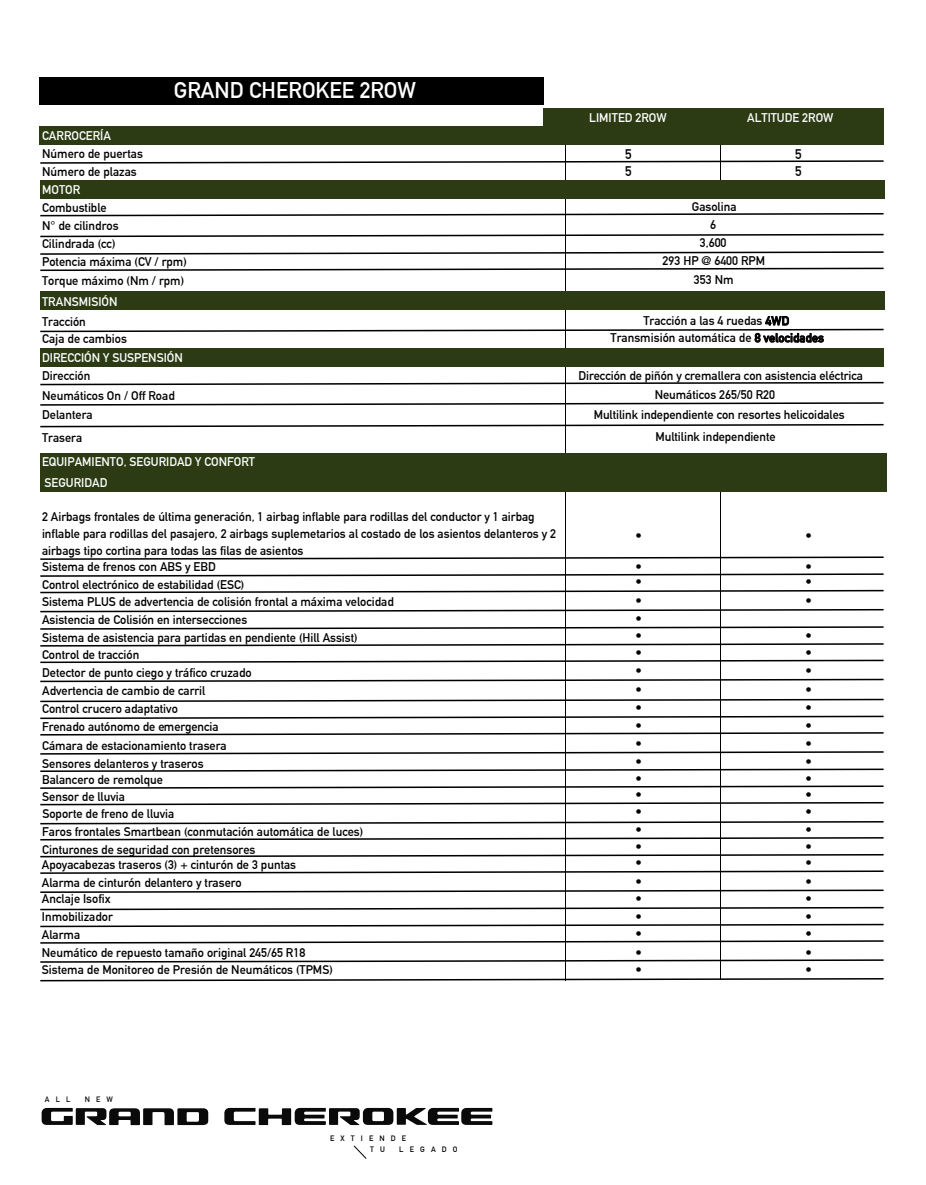
<style>
.page{position:relative;width:926px;height:1185px;background:#fff}
.page>*{position:absolute;margin:0;border:0;box-sizing:border-box;transform-origin:0 0}
.t1{font:700 22.2px "DIN Alternate";color:#fff}
.t2{font:700 13.65px "DIN Alternate";color:#000}
.t3{font:700 12.75px/17.4px "DIN Alternate";color:#000}
.t4{font:700 12.3px/17.7px "DIN Alternate";color:#000}
.t5{font:700 12.3px "DIN Alternate";color:#fff}
.t6{font:700 7.65px/10.8px "DIN Alternate";letter-spacing:.8em;color:#000}
.t7{font:700 7.65px "DIN Alternate";letter-spacing:.8em;color:#0a0a0a}
</style>
<div class="page">
<svg style="left:353px;top:1145px;width:14px;height:14px"></svg>
<svg style="left:224px;top:1108px;width:268px;height:17px"></svg>
<svg style="left:42px;top:1108px;width:166px;height:17px"></svg>
<hr style="left:564px;top:110px;width:1px;height:870px;background:#000">
<hr style="left:720px;top:492px;width:1px;height:488px;background:#000">
<hr style="left:720px;top:130px;width:1px;height:54px;background:#000">
<div style="left:40px;top:349px;width:843px;height:18px;background:#2c3b14"></div>
<div style="left:40px;top:453px;width:846px;height:20px;background:#2c3b14"></div>
<div style="left:40px;top:472px;width:846px;height:20px;background:#2c3b14"></div>
<div style="left:40px;top:77px;width:504px;height:28px;background:#000"></div>
<div style="left:40px;top:127px;width:504px;height:18px;background:#2c3b14"></div>
<div style="left:40px;top:181px;width:844px;height:18px;background:#2c3b14"></div>
<div style="left:40px;top:292px;width:844px;height:18px;background:#2c3b14"></div>
<div style="left:543px;top:109px;width:340px;height:18px;background:#2c3b14"></div>
<div style="left:543px;top:127px;width:340px;height:18px;background:#2c3b14"></div>
<svg style="left:40px;top:160px;width:844px;height:5px"></svg>
<svg style="left:40px;top:212px;width:844px;height:5px"></svg>
<svg style="left:40px;top:233px;width:844px;height:5px"></svg>
<svg style="left:40px;top:251px;width:844px;height:5px"></svg>
<svg style="left:40px;top:267px;width:844px;height:5px"></svg>
<svg style="left:40px;top:316px;width:844px;height:27px"></svg>
<svg style="left:40px;top:381px;width:844px;height:5px"></svg>
<svg style="left:40px;top:401px;width:844px;height:5px"></svg>
<svg style="left:40px;top:423px;width:844px;height:5px"></svg>
<svg style="left:40px;top:556px;width:844px;height:5px"></svg>
<svg style="left:40px;top:573px;width:844px;height:5px"></svg>
<svg style="left:40px;top:589px;width:844px;height:5px"></svg>
<svg style="left:40px;top:608px;width:844px;height:5px"></svg>
<svg style="left:40px;top:626px;width:844px;height:4px"></svg>
<svg style="left:40px;top:642px;width:844px;height:5px"></svg>
<svg style="left:40px;top:659px;width:844px;height:5px"></svg>
<svg style="left:40px;top:678px;width:844px;height:5px"></svg>
<svg style="left:40px;top:698px;width:844px;height:5px"></svg>
<svg style="left:40px;top:715px;width:844px;height:5px"></svg>
<svg style="left:40px;top:731px;width:844px;height:5px"></svg>
<svg style="left:40px;top:750px;width:844px;height:5px"></svg>
<svg style="left:40px;top:768px;width:844px;height:5px"></svg>
<svg style="left:40px;top:785px;width:844px;height:5px"></svg>
<svg style="left:40px;top:801px;width:844px;height:5px"></svg>
<svg style="left:40px;top:820px;width:844px;height:5px"></svg>
<svg style="left:40px;top:836px;width:844px;height:5px"></svg>
<svg style="left:40px;top:853px;width:844px;height:5px"></svg>
<svg style="left:40px;top:870px;width:844px;height:5px"></svg>
<svg style="left:40px;top:889px;width:844px;height:5px"></svg>
<svg style="left:40px;top:906px;width:844px;height:5px"></svg>
<svg style="left:40px;top:923px;width:844px;height:5px"></svg>
<svg style="left:40px;top:940px;width:844px;height:4px"></svg>
<svg style="left:40px;top:959px;width:844px;height:5px"></svg>
<svg style="left:40px;top:977px;width:844px;height:5px"></svg>
<h1 class="t1" style="left:174px;top:74px;width:244px">GRAND CHEROKEE 2ROW</h1>
<p class="t5" style="left:42px;top:126px;width:70px">CARROCERÍA</p>
<p class="t4" style="left:42px;top:144px;width:102px">Número de puertas<br>Número de plazas</p>
<p class="t5" style="left:42px;top:180px;width:40px">MOTOR</p>
<p class="t4" style="left:42px;top:198px;width:146px;line-height:18.1px">Combustible<br>N° de cilindros<br>Cilindrada (cc)<br>Potencia máxima (CV / rpm)<br>Torque máximo (Nm / rpm)</p>
<p class="t4" style="left:42px;top:312px;width:86px;line-height:17px">Tracción<br>Caja de cambios</p>
<p class="t5" style="left:42px;top:348px;width:142px">DIRECCIÓN Y SUSPENSIÓN</p>
<p class="t4" style="left:42px;top:366px;width:134px;line-height:19.4px">Dirección<br>Neumáticos On / Off Road<br>Delantera</p>
<p class="t4" style="left:42px;top:428px;width:42px">Trasera</p>
<p class="t5" style="left:42px;top:452px;width:214px">EQUIPAMIENTO, SEGURIDAD Y CONFORT</p>
<p class="t5" style="left:42px;top:292px;width:77px">TRANSMISIÓN</p>
<p class="t5" style="left:44px;top:473px;width:65px">SEGURIDAD</p>
<p class="t4" style="left:42px;top:507px;width:515px;line-height:17.2px">2 Airbags frontales de última generación, 1 airbag inflable para rodillas del conductor y 1 airbag inflable para rodillas del pasajero, 2 airbags suplemetarios al costado de los asientos delanteros y 2 airbags tipo cortina para todas las filas de asientos</p>
<p class="t4" style="left:42px;top:557px;width:353px">Sistema de frenos con ABS y EBD<br>Control electrónico de estabilidad (ESC)<br>Sistema PLUS de advertencia de colisión frontal a máxima velocidad Asistencia de Colisión en intersecciones<br>Sistema de asistencia para partidas en pendiente (Hill Assist)<br>Control de tracción<br>Detector de punto ciego y tráfico cruzado<br>Advertencia de cambio de carril<br>Control crucero adaptativo<br>Frenado autónomo de emergencia<br>Cámara de estacionamiento trasera<br>Sensores delanteros y traseros<br>Balancero de remolque<br>Sensor de lluvia<br>Soporte de freno de lluvia<br>Faros frontales Smartbean (conmutación automática de luces)<br>Cinturones de seguridad con pretensores</p>
<p class="t4" style="left:42px;top:855px;width:256px">Apoyacabezas traseros (3) + cinturón de 3 puntas</p>
<p class="t4" style="left:42px;top:889px;width:292px">Anclaje Isofix<br>Inmobilizador<br>Alarma<br>Neumático de repuesto tamaño original 245/65 R18<br>Sistema de Monitoreo de Presión de Neumáticos (TPMS)</p>
<p class="t4" style="left:42px;top:873px;width:201px">Alarma de cinturón delantero y trasero</p>
<p class="t5" style="left:589px;top:108px;width:79px">LIMITED 2ROW</p>
<p class="t5" style="left:747px;top:108px;width:88px">ALTITUDE 2ROW</p>
<p class="t2" style="left:625px;top:143px;width:8px">5</p>
<p class="t2" style="left:795px;top:143px;width:8px">5</p>
<p class="t2" style="left:625px;top:161px;width:8px">5</p>
<p class="t2" style="left:795px;top:161px;width:8px">5</p>
<p class="t4" style="left:692px;top:197px;width:46px;text-align:center">Gasolina<br>6<br>3,600</p>
<p class="t4" style="left:662px;top:251px;width:104px;line-height:18.8px;text-align:center">293 HP @ 6400 RPM<br>353 Nm</p>
<p class="t4" style="left:643px;top:311px;width:147px">Tracción a las 4 ruedas 4WD</p>
<p class="t4" style="left:610px;top:328px;width:215px">Transmisión automática de 8 velocidades</p>
<p class="t4" style="left:654px;top:365px;width:210px;line-height:19.4px;text-indent:-76px">Dirección de piñón y cremallera con asistencia eléctrica<br>Neumáticos 265/50 R20</p>
<p class="t4" style="left:655px;top:402px;width:191px;line-height:22.5px;text-indent:-62px">Multilink independiente con resortes helicoidales<br>Multilink independiente</p>
<p class="t3" style="left:635px;top:526px;width:8px">•</p>
<p class="t3" style="left:805px;top:526px;width:8px">•</p>
<p class="t3" style="left:635px;top:556px;width:8px">•</p>
<p class="t3" style="left:805px;top:556px;width:8px">•</p>
<p class="t3" style="left:635px;top:572px;width:8px">•</p>
<p class="t3" style="left:805px;top:572px;width:8px">•</p>
<p class="t3" style="left:635px;top:591px;width:8px">•</p>
<p class="t3" style="left:805px;top:591px;width:8px">•</p>
<p class="t3" style="left:635px;top:609px;width:8px">•</p>
<p class="t3" style="left:635px;top:626px;width:8px">•</p>
<p class="t3" style="left:805px;top:626px;width:8px">•</p>
<p class="t3" style="left:635px;top:643px;width:8px">•</p>
<p class="t3" style="left:805px;top:643px;width:8px">•</p>
<p class="t3" style="left:635px;top:661px;width:8px">•</p>
<p class="t3" style="left:805px;top:661px;width:8px">•</p>
<p class="t3" style="left:635px;top:680px;width:8px">•</p>
<p class="t3" style="left:805px;top:680px;width:8px">•</p>
<p class="t3" style="left:635px;top:698px;width:8px">•</p>
<p class="t3" style="left:805px;top:698px;width:8px">•</p>
<p class="t3" style="left:635px;top:716px;width:8px">•</p>
<p class="t3" style="left:805px;top:716px;width:8px">•</p>
<p class="t3" style="left:635px;top:734px;width:8px">•</p>
<p class="t3" style="left:805px;top:734px;width:8px">•</p>
<p class="t3" style="left:635px;top:752px;width:8px">•</p>
<p class="t3" style="left:805px;top:752px;width:8px">•</p>
<p class="t3" style="left:635px;top:769px;width:8px">•</p>
<p class="t3" style="left:805px;top:769px;width:8px">•</p>
<p class="t3" style="left:635px;top:785px;width:8px">•</p>
<p class="t3" style="left:805px;top:785px;width:8px">•</p>
<p class="t3" style="left:635px;top:802px;width:8px">•</p>
<p class="t3" style="left:805px;top:802px;width:8px">•</p>
<p class="t3" style="left:635px;top:820px;width:8px">•</p>
<p class="t3" style="left:805px;top:820px;width:8px">•</p>
<p class="t3" style="left:635px;top:837px;width:8px">•</p>
<p class="t3" style="left:805px;top:837px;width:8px">•</p>
<p class="t3" style="left:635px;top:853px;width:8px">•</p>
<p class="t3" style="left:805px;top:853px;width:8px">•</p>
<p class="t3" style="left:635px;top:872px;width:8px">•</p>
<p class="t3" style="left:805px;top:872px;width:8px">•</p>
<p class="t3" style="left:635px;top:889px;width:8px">•</p>
<p class="t3" style="left:805px;top:889px;width:8px">•</p>
<p class="t3" style="left:635px;top:907px;width:8px">•</p>
<p class="t3" style="left:805px;top:907px;width:8px">•</p>
<p class="t3" style="left:635px;top:924px;width:8px">•</p>
<p class="t3" style="left:805px;top:924px;width:8px">•</p>
<p class="t3" style="left:635px;top:943px;width:8px">• •</p>
<p class="t3" style="left:805px;top:943px;width:8px">•</p>
<p class="t3" style="left:805px;top:960px;width:8px">•</p>
<p class="t7" style="left:45px;top:1093px;width:27px">ALL</p>
<p class="t7" style="left:85px;top:1093px;width:30px">NEW</p>
<p class="t6" style="left:370px;top:1132px;width:37px;text-indent:-40px">EXTIENDE<br>T U</p>
<p class="t6" style="left:399px;top:1143px;width:60px">LEGADO</p>
</div>
